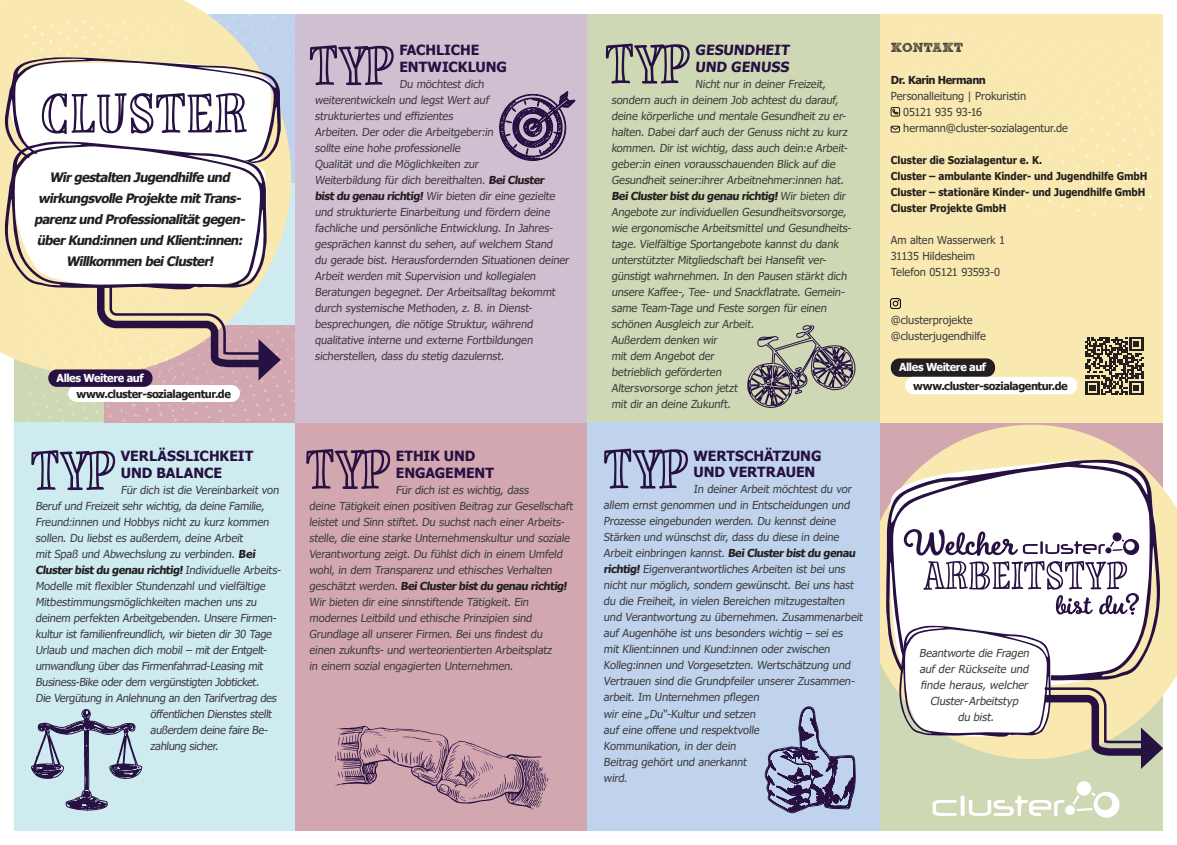
<style>
.page{position:relative;width:1177px;height:845px;background:#fff}
.page>*{position:absolute;margin:0;border:0;box-sizing:border-box;transform-origin:0 0}
.t1{font:67.1px "Limon Bold Marker Outline";color:#271042}
.t2{font:700 14px/16.8px "Tahoma";letter-spacing:-.005em;color:#271042}
.t3{font:italic 700 13px/21px "Tahoma";color:#231f20;text-align:center}
.t4{font:700 13px "Sketch Block";letter-spacing:-.015em;color:#231f20}
.t5{font:11px/16px "Tahoma";letter-spacing:-.005em;color:#3e3e3f}
.t6{font:11px/16px "Tahoma";letter-spacing:.025em;color:#3e3e3f}
.t7{font:700 11px "Tahoma";letter-spacing:-.04em;color:#231f20}
.t8{font:italic 11px/16px "Tahoma";color:#3e3e3f;text-align:center}
.t9{font:700 11px "Tahoma";letter-spacing:-.04em;color:#fff}
.t10{font:700 10.8px/16px "Tahoma";letter-spacing:-.005em;color:#231f20;scale:.93 1}
.s1{font-weight:700;color:#231f20}
.s2{font-weight:400;color:#3e3e3f}
</style>
<div class="page">
<div style="left:879px;top:422px;width:283px;height:107px;background:#d2a7b0"></div>
<div style="left:878px;top:529px;width:284px;height:302px;background:#cfd8b4"></div>
<div style="left:879px;top:14px;width:283px;height:408px;background:#f9e8af"></div>
<div style="left:295px;top:422px;width:292px;height:409px;background:#d2a7b0"></div>
<div style="left:295px;top:14px;width:292px;height:408px;background:#d0bfd0"></div>
<div style="left:14px;top:422px;width:281px;height:409px;background:#ceebf0"></div>
<div style="left:587px;top:14px;width:292px;height:408px;background:#cfd8b4"></div>
<svg style="left:879px;top:425px;width:297px;height:334px;fill:#f9e8b0"></svg>
<div style="left:0;top:0;width:207px;height:354px;background:#f9e8af"></div>
<div style="left:587px;top:422px;width:292px;height:409px;background:#c0d3ec"></div>
<svg style="left:886px;top:460px;width:274px;height:225px;background:#e4dedc"></svg>
<svg style="left:899px;top:626px;width:153px;height:117px;background:#ebe9e8"></svg>
<svg style="left:4px;top:14px;width:292px;height:409px"></svg>
<svg style="left:499px;top:91px;width:76px;height:70px"></svg>
<svg style="left:310px;top:45px;width:83px;height:40px"></svg>
<svg style="left:605px;top:44px;width:84px;height:40px"></svg>
<svg style="left:747px;top:325px;width:108px;height:82px"></svg>
<div style="left:890px;top:107px;width:9px;height:9px;border:1px solid #231f20"></div>
<svg style="left:892px;top:109px;width:12px;height:6px"></svg>
<svg style="left:890px;top:124px;width:22px;height:13px"></svg>
<svg style="left:890px;top:299px;width:10px;height:9px"></svg>
<svg style="left:1085px;top:337px;width:58px;height:58px"></svg>
<div style="left:890px;top:358px;width:105px;height:19px;background:#231f20;border-radius:9px"></div>
<div style="left:905px;top:377px;width:172px;height:17px;background:#fff;border-radius:9px"></div>
<svg style="left:31px;top:450px;width:84px;height:40px"></svg>
<svg style="left:31px;top:709px;width:111px;height:101px"></svg>
<svg style="left:306px;top:449px;width:84px;height:40px"></svg>
<svg style="left:335px;top:726px;width:213px;height:84px"></svg>
<svg style="left:764px;top:706px;width:91px;height:108px"></svg>
<svg style="left:604px;top:448px;width:84px;height:40px"></svg>
<svg style="left:932px;top:795px;width:81px;height:21px"></svg>
<svg style="left:1092px;top:791px;width:28px;height:27px"></svg>
<svg style="left:1015px;top:781px;width:77px;height:35px"></svg>
<svg style="left:903px;top:529px;width:224px;height:61px;background:#c9c3d0"></svg>
<svg style="left:1055px;top:593px;width:83px;height:22px;background:#b9b1c1"></svg>
<svg style="left:1022px;top:541px;width:74px;height:13px"></svg>
<svg style="left:1098px;top:532px;width:41px;height:24px"></svg>
<svg style="left:1037px;top:686px;width:119px;height:73px;background:#cbbe9e"></svg>
<svg style="left:1140px;top:727px;width:23px;height:42px"></svg>
<h1 class="t1" style="left:40px;top:75px;width:209px">CLUSTER</h1>
<p class="t3" style="left:34px;top:167px;width:216px">Wirgestalten Jugendhilfeund wirkungsvolleProjektemitTrans&shy;parenzund Professionalitätgegen&shy;überKund:innen und Klient:innen:<br>Willkommen beiCluster!</p>
<p class="t9" style="left:57px;top:370px;width:89px">Alles Weitere auf</p>
<p class="t7" style="left:76px;top:386px;width:156px">www.cluster-sozialagentur.de</p>
<p class="t2" style="left:121px;top:448px;width:134px">VERLÄSSLICHKEIT<br>UND BALANCE</p>
<p class="t5" style="left:121px;top:482px;width:161px">Für dich ist die Vereinbarkeit von</p>
<p class="t5" style="left:35px;top:498px;width:232px">Beruf und Freizeit sehr wichtig, da deine Familie,</p>
<p class="t5" style="left:35px;top:514px;width:237px">Freund:innen und Hobbys nicht zu kurz kommen</p>
<p class="t5" style="left:35px;top:530px;width:211px">sollen. Du liebst es außerdem, deine Arbeit</p>
<p class="t5" style="left:35px;top:546px;width:224px">mit Spaß und Abwechslung zu verbinden. <span class="s1">Bei</span></p>
<p class="t7" style="left:35px;top:562px;width:249px">Clusterbistdu genau richtig!<span class="s2">Individuelle Arbeits-</span></p>
<p class="t5" style="left:35px;top:578px;width:233px">Modelle mit flexibler Stundenzahl und vielfältige</p>
<p class="t5" style="left:35px;top:594px;width:225px">Mitbe stimmungsmöglichkeiten machen uns zu</p>
<p class="t5" style="left:35px;top:610px;width:244px">deinem perfekten Arbeitgebenden. Unsere Firmen-</p>
<p class="t5" style="left:35px;top:626px;width:240px">kultur ist familienfreundlich, wir bieten dir 30 Tage</p>
<p class="t5" style="left:35px;top:642px;width:235px">Urlaub und machen dich mobil – mit der Entgelt-</p>
<p class="t5" style="left:35px;top:658px;width:231px">um wandlung über das Firmenfahrrad-Leasing mit</p>
<p class="t5" style="left:35px;top:674px;width:227px">Business-Bike oder dem vergünstigten Jobticket.</p>
<p class="t5" style="left:35px;top:690px;width:244px">Die Vergütung in Anlehnung an den Tarifvertrag des</p>
<p class="t5" style="left:150px;top:706px;width:125px">öffentlichen Dienstes stellt</p>
<p class="t5" style="left:150px;top:722px;width:121px">außerdem deine faire Be-</p>
<p class="t5" style="left:150px;top:738px;width:72px">zahlung sicher.</p>
<p class="t2" style="left:399px;top:42px;width:109px">FACHLICHE<br>ENTWICKLUNG</p>
<p class="t5" style="left:315px;top:77px;width:257px;text-indent:85px">Du möchtest dich weiterentwickeln und legst Wert auf<br>strukturiertes und effizientes<br>Arbeiten. Der oder die Arbeitgeber:in<br>sollte eine hohe professionelle<br>Qualität und die Möglichkeiten zur<br>Weiterbildung für dich bereithalten. <span class="s1">BeiCluster bistdu genau richtig!</span> Wir bieten dir eine gezielte und strukturierte Einarbeitung und fördern deine fachliche und persönliche Entwicklung. In Jahres&shy;gesprächen kannst du sehen, auf welchem Stand du gerade bist. Herausfordernden Situationen deiner Arbeit werden mit Supervision und kollegialen Beratungen begegnet. Der Arbeitsalltag bekommt durch systemische Methoden, z. B. in Dienst&shy;besprechungen, die nötige Struktur, während qualitative interne und externe Fortbildungen sicherstellen, dass du stetig dazulernst.</p>
<p class="t2" style="left:396px;top:448px;width:100px">ETHIK UND<br>ENGAGEMENT</p>
<p class="t6" style="left:309px;top:482px;width:267px;text-indent:87px">Für dich ist es wichtig, dass<br>deine Tätigkeit einen positiven Beitrag zur Gesellschaft leistet und Sinn stiftet. Du suchst nach einer Arbeits&shy;stelle, die eine starke Unternehmenskultur und soziale Verantwortung zeigt. Du fühlst dich in einem Umfeld wohl, in dem Transparenz und ethisches Verhalten geschätzt werden. <span class="s1">BeiClusterbistdu genau richtig!<br></span>Wir bieten dir eine sinnstiftende Tätigkeit. Ein modernes Leitbild und ethische Prinzipien sind Grundlage all unserer Firmen. Bei uns findest du einen zukunfts- und werteorientierten Arbeitsplatz<br>in einem sozial engagierten Unternehmen.</p>
<p class="t2" style="left:695px;top:42px;width:97px">GESUNDHEIT<br>UND GENUSS</p>
<p class="t5" style="left:611px;top:77px;width:243px;text-indent:84px">Nicht nur in deiner Freizeit, sondern auch in deinem Job achtest du darauf, deine körperliche und mentale Gesundheit zu er&shy;halten. Dabei darf auch der Genuss nicht zu kurz kommen. Dir ist wichtig, dass auch dein:e Arbeit&shy;geber:in einen vorausschauenden Blick auf die Gesundheit seiner:ihrer Arbeitnehmer:innen hat.<br><span class="s1">BeiClusterbistdu genau richtig!</span>Wir bieten dir Angebote zur individuellen Gesundheitsvorsorge, wie ergonomische Arbeitsmittel und Gesundheits&shy;tage. Vielfältige Sportangebote kannst du dank unterstützter Mitgliedschaft bei Hansefit ver&shy;günstigt wahrnehmen. In den Pausen stärkt dich unsere Kaffee-, Tee- und Snackflatrate. Gemein&shy;same Team-Tage und Feste sorgen für einen schönen Ausgleich zur Arbeit.<br>Außerdem denken wir<br>mit dem Angebot der<br>betrieblich geförderten<br>Altersvor sorge schon jetzt<br>mit dir an deine Zukunft.</p>
<p class="t2" style="left:693px;top:447px;width:129px">WERTSCHÄTZUNG<br>UND VERTRAUEN</p>
<p class="t5" style="left:603px;top:482px;width:262px;text-indent:90px">In deiner Arbeit möchtest du vor allem ernst genommen und in Entscheidungen und Prozesse eingebunden werden. Du kennst deine Stärken und wünschst dir, dass du diese in deine Arbeit einbringen kannst. <span class="s1">BeiClusterbistdu genau richtig!</span> Eigenverantwortliches Arbeiten ist bei uns nicht nur möglich, sondern gewünscht. Bei uns hast du die Freiheit, in vielen Bereichen mitzugestalten und Verantwortung zu übernehmen. Zusammenarbeit auf Augenhöhe ist uns besonders wichtig – sei es<br>mit Klient:innen und Kund:innen oder zwischen Kolleg:innen und Vorgesetzten. Wertschätzung und Vertrauen sind die Grundpfeiler unserer Zusammen&shy;arbeit. Im Unternehmen pflegen<br>wir eine „Du“-Kultur und setzen<br>auf eine offene und respekt volle<br>Kommunikation, in der dein<br>Beitrag gehört und anerkannt<br>wird.</p>
<p class="t4" style="left:890px;top:40px;width:74px">KONTAKT</p>
<p class="t7" style="left:890px;top:73px;width:97px">Dr. Karin Hermann</p>
<p class="t5" style="left:903px;top:89px;width:166px;text-indent:-12px">Personalleitung | Prokuristin<br>05121 935 93-16 hermann@cluster-sozialagentur.de</p>
<p class="t10" style="left:890px;top:153px;width:277px">Cluster die Sozialagentur e. K.<br>Cluster – ambulante Kinder- und Jugendhilfe GmbH Cluster – stationäre Kinder- und Jugendhilfe GmbH Cluster Projekte GmbH</p>
<p class="t5" style="left:890px;top:233px;width:116px">Am alten Wasserwerk 1<br>31135 Hildesheim<br>Telefon 05121 93593-0</p>
<p class="t5" style="left:890px;top:313px;width:97px">@clusterprojekte @clusterjugendhilfe</p>
<p class="t9" style="left:899px;top:359px;width:89px">Alles Weitere auf</p>
<p class="t7" style="left:913px;top:378px;width:156px">www.cluster-sozialagentur.de</p>
<p class="t8" style="left:919px;top:645px;width:114px">Beantworte die Fragen aufder Rückseite und finde heraus, welcher<br>Cluster-Arbeitstyp<br>du bist.</p>
</div>
